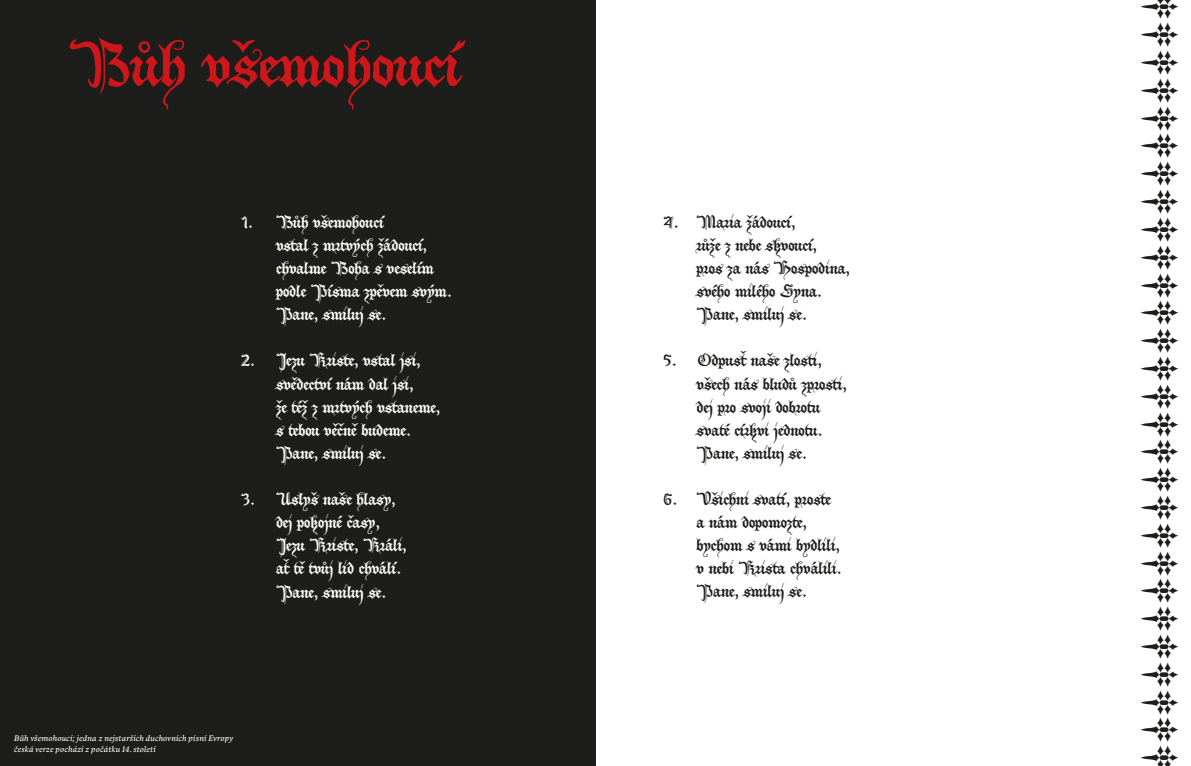
<style>
.page{position:relative;width:1191px;height:766px;background:#fff}
.page>*{position:absolute;margin:0;border:0;box-sizing:border-box;transform-origin:0 0}
.t1{font:62px "Xi Beronne";color:#cd171a}
.t2{font:38px "Xi Beronne";color:#1d1d1b}
.t3{font:17px/23px "Xi Beronne";color:#fff}
.t4{font:17px/23px "Xi Beronne";color:#1d1d1b}
.t5{font:italic 8px/11px "Comenia Serif";letter-spacing:.025em;color:#fff}
</style>
<div class="page">
<hr style="left:595px;top:0;width:1px;height:765px;background:#1d1d1b">
<div style="left:0;top:0;width:595px;height:765px;background:#1d1d1b"></div>
<h1 class="t1" style="left:68px;top:32px;width:393px">Bůh všemohoucí</h1>
<p class="t3" style="left:276px;top:213px;width:177px;text-indent:-35px">1. Bůh všemohoucí<br>vstal z mrtvých žádoucí, chvalme Boha s veselím podle Písma zpěvem svým.<br>Pane, smiluj se.</p>
<p class="t3" style="left:276px;top:351px;width:166px;text-indent:-35px">2. Jezu Kriste, vstal jsi, svědectví nám dal jsi,<br>že též z mrtvých vstaneme, s tebou věčně budeme.<br>Pane, smiluj se.</p>
<p class="t3" style="left:276px;top:489px;width:132px;line-height:23.3px;text-indent:-35px">3. Uslyš naše hlasy, dej pokojné časy,<br>Jezu Kriste, Králi, ať tě tvůj lid chválí.<br>Pane, smiluj se.</p>
<p class="t5" style="left:14px;top:732px;width:221px">Bůh všemohoucí; jedna z nejstarších duchovních písní Evropy česká verze pochází z počátku 14. století</p>
<p class="t4" style="left:696px;top:213px;width:155px;text-indent:-33px">4. Maria žádoucí,<br>růže z nebe skvoucí,<br>pros za nás Hospodina, svého milého Syna.<br>Pane, smiluj se.</p>
<p class="t4" style="left:696px;top:351px;width:151px;text-indent:-33px">5. Odpusť naše zlosti, všech nás bludů zprosti, dej pro svoji dobrotu svaté církvi jednotu.<br>Pane, smiluj se.</p>
<p class="t4" style="left:696px;top:489px;width:146px;text-indent:-33px">6. Všichni svatí, proste a nám dopomozte, bychom s vámi bydlili, v nebi Krista chválili.<br>Pane, smiluj se.</p>
<h2 class="t2" style="left:1181px;top:-9px;width:783px;rotate:90deg">‡ ‡ ‡ ‡ ‡ ‡ ‡ ‡ ‡ ‡ ‡ ‡ ‡ ‡ ‡ ‡ ‡ ‡ ‡ ‡ ‡ ‡ ‡ ‡ ‡ ‡ ‡ ‡</h2>
</div>
